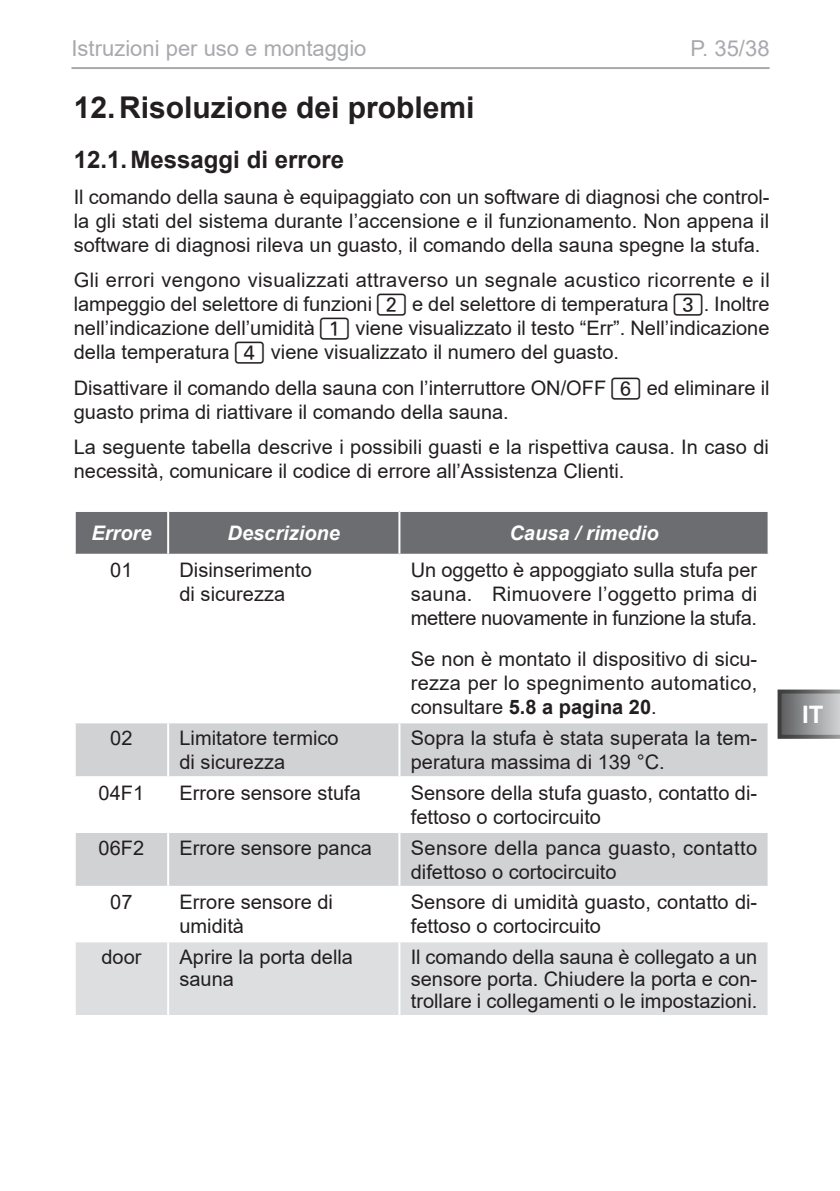
<style>
.page{position:relative;width:840px;height:1191px;background:#fff}
.page>*{position:absolute;margin:0;border:0;box-sizing:border-box;transform-origin:0 0}
.t1{font:700 30px "Arial";color:#231f20}
.t2{font:700 24px "Arial";color:#231f20}
.t3{font:700 24px "Arial";color:#fff}
.t4{font:22px "Arial";color:#a8a9ad}
.t5{font:20px/24px "Arial";color:#231f20}
.t6{font:20px/24px "Arial";letter-spacing:.02em;color:#231f20}
.Überschrift_3{font:italic 700 20px "Arial";color:#fff}
.s1{font-family:"Num Line Three";font-size:22px}
.s2{font-weight:700}
</style>
<div class="page">
<svg style="left:777px;top:689px;width:62px;height:50px"></svg>
<hr style="left:71px;top:67px;width:698px;height:2px;background:#a8a9ad">
<div style="left:76px;top:512px;width:691px;height:42px;background:#6c6d70"></div>
<div style="left:76px;top:723px;width:691px;height:53px;background:#d1d2d4"></div>
<div style="left:76px;top:833px;width:691px;height:52px;background:#d1d2d4"></div>
<div style="left:76px;top:942px;width:691px;height:73px;background:#dddee0"></div>
<hr style="left:167px;top:512px;width:2px;height:42px;background:#fff">
<hr style="left:398px;top:512px;width:2px;height:42px;background:#fff">
<hr style="left:167px;top:723px;width:2px;height:53px;background:#fff">
<hr style="left:398px;top:723px;width:2px;height:53px;background:#fff">
<hr style="left:167px;top:833px;width:2px;height:52px;background:#fff">
<hr style="left:398px;top:833px;width:2px;height:52px;background:#fff">
<hr style="left:167px;top:942px;width:2px;height:73px;background:#fff">
<hr style="left:398px;top:942px;width:2px;height:73px;background:#fff">
<p class="t4" style="left:71px;top:33px;width:296px">Istruzioni per uso e montaggio</p>
<p class="t4" style="left:690px;top:33px;width:81px">P. 35/38</p>
<p class="t1" style="left:74px;top:86px;width:402px">12.Risoluzione dei problemi</p>
<p class="t2" style="left:74px;top:143px;width:272px">12.1.Messaggi di errore</p>
<p class="t5" style="left:74px;top:185px;width:697px;text-align:justify">Il comando della sauna è equipaggiato con un software di diagnosi che control&shy;la gli stati del sistema durante l’accensione e il funzionamento. Non appena il software di diagnosi rileva un guasto, il comando della sauna spegne la stufa.</p>
<p class="t5" style="left:74px;top:268px;width:697px;text-align:justify">Gli errori vengono visualizzati attraverso un segnale acustico ricorrente e il lampeggio del selettore di funzioni <span class="s1">2</span> e del selettore di temperatura <span class="s1">3</span>. Inoltre nell’indicazione dell’umidità <span class="s1">1</span> viene visualizzato il testo “Err”. Nell’indicazione della temperatura <span class="s1">4</span> viene visualizzato il numero del guasto.</p>
<p class="t5" style="left:74px;top:375px;width:697px">Disattivare il comando della sauna con l’interruttore ON/OFF <span class="s1">6</span> ed eliminare il guasto prima di riattivare il comando della sauna.</p>
<p class="t5" style="left:74px;top:435px;width:696px">La seguente tabella descrive i possibili guasti e la rispettiva causa. In caso di necessità, comunicare il codice di errore all’Assistenza Clienti.</p>
<p class="Überschrift_3" style="left:91px;top:520px;width:62px">Errore</p>
<p class="Überschrift_3" style="left:227px;top:520px;width:114px">Descrizione</p>
<p class="Überschrift_3" style="left:509px;top:520px;width:150px">Causa / rimedio</p>
<p class="t5" style="left:110px;top:558px;width:24px">01</p>
<p class="t5" style="left:179px;top:558px;width:134px">Disinserimento di sicurezza</p>
<p class="t5" style="left:410px;top:558px;width:348px;text-align:justify">Un oggetto è appoggiato sulla stufa per sauna. Rimuovere l’oggetto prima di mettere nuovamente in funzione la stufa.</p>
<p class="t5" style="left:410px;top:647px;width:348px;text-align:justify">Se non è montato il dispositivo di sicu&shy;rezza per lo spegnimento automatico, consultare <span class="s2">5.8 a pagina 20</span>.</p>
<p class="t5" style="left:110px;top:726px;width:24px">02</p>
<p class="t5" style="left:179px;top:726px;width:160px">Limitatore termico di sicurezza</p>
<p class="t5" style="left:410px;top:726px;width:348px">Sopra la stufa è stata superata la tem&shy;peratura massima di 139 °C.</p>
<p class="t5" style="left:99px;top:780px;width:47px">04F1</p>
<p class="t5" style="left:179px;top:780px;width:183px">Errore sensore stufa</p>
<p class="t5" style="left:410px;top:780px;width:348px">Sensore della stufa guasto, contatto di&shy;fettoso o cortocircuito</p>
<p class="t5" style="left:99px;top:835px;width:47px">06F2</p>
<p class="t5" style="left:179px;top:835px;width:194px">Errore sensore panca</p>
<p class="t6" style="left:410px;top:835px;width:347px">Sensore della panca guasto, contatto difettoso o cortocircuito</p>
<p class="t5" style="left:110px;top:890px;width:24px">07</p>
<p class="t5" style="left:179px;top:890px;width:155px">Errore sensore di umidità</p>
<p class="t5" style="left:410px;top:890px;width:348px">Sensore di umidità guasto, contatto di&shy;fettoso o cortocircuito</p>
<p class="t5" style="left:101px;top:944px;width:42px">door</p>
<p class="t5" style="left:179px;top:945px;width:175px;line-height:22px">Aprire la porta della sauna</p>
<p class="t5" style="left:410px;top:945px;width:348px;line-height:22px;text-align:justify">Il comando della sauna è collegato a un sensore porta. Chiudere la porta e con&shy;trollare i collegamenti o le impostazioni.</p>
<p class="t3" style="left:801px;top:697px;width:23px">IT</p>
</div>
